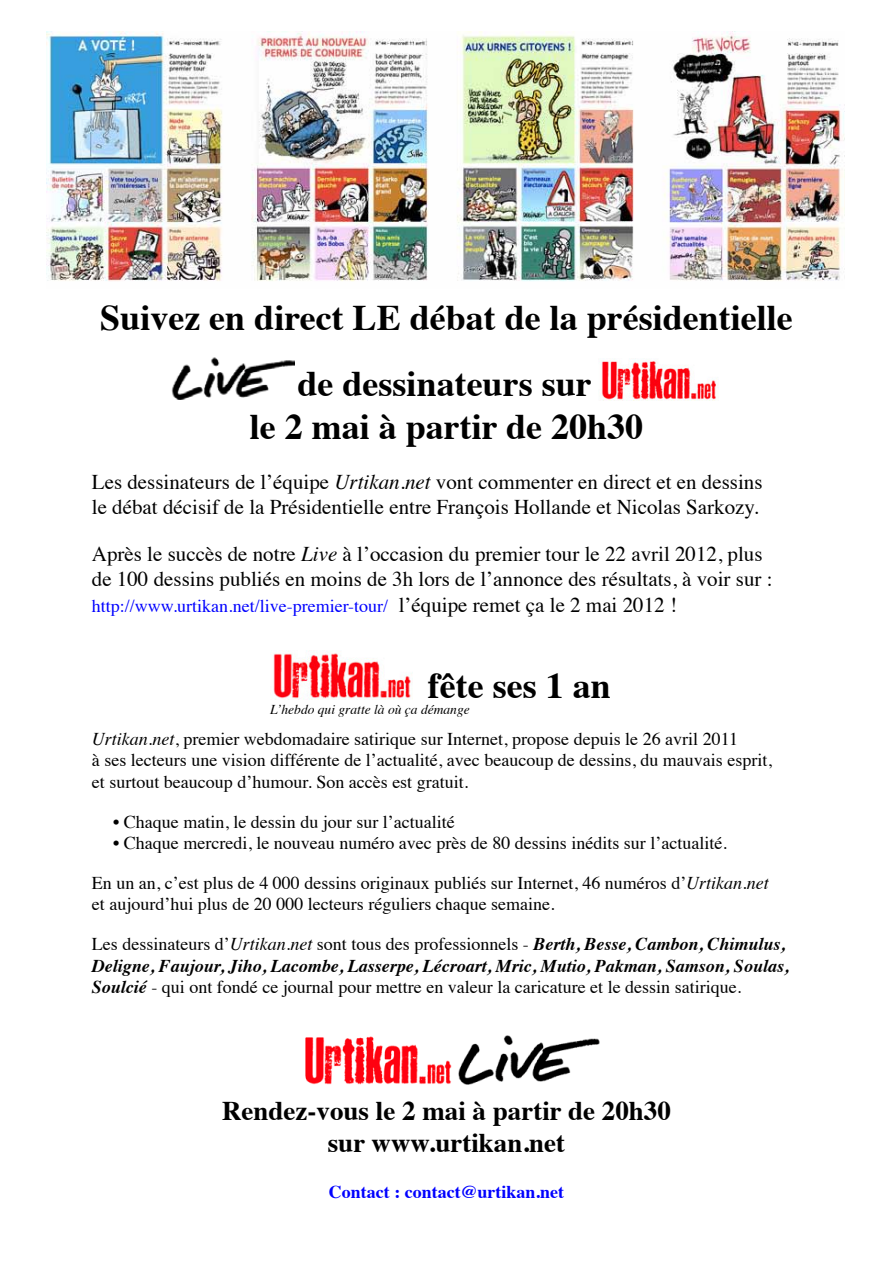
<style>
.page{position:relative;width:893px;height:1263px;background:#fff}
.page>*{position:absolute;margin:0;border:0;box-sizing:border-box;transform-origin:0 0}
.t1{font:700 36px/66px "Times";color:#000;text-align:center}
.t2{font:700 27px/32.4px "Times";color:#000;text-align:center}
.t3{font:21px/25.2px "Times";color:#000}
.t4{font:18px/21.6px "Times";color:#000}
.t5{font:italic 700 18px/21.6px "Times";color:#000}
.t6{font:18px "Times";color:#00f}
.t7{font:700 18px "Times";color:#00f}
.t8{font:italic 13.5px "Times";color:#000}
.s1{font-style:italic}
.s2{font-size:21px;color:#000}
.s3{font-weight:700;font-style:italic}
.s4{font-weight:400;font-style:normal}
</style>
<div class="page">
<img style="left:46px;top:31px;width:798px;height:251px">
<img style="left:171px;top:357px;width:124px;height:43px">
<img style="left:601px;top:361px;width:118px;height:39px">
<img style="left:305px;top:1035px;width:295px;height:50px">
<img style="left:273px;top:651px;width:138px;height:49px">
<h1 class="t1" style="left:100px;top:281px;width:694px">Suivez en direct LE débat de la présidentielle de dessinateurs sur</h1>
<h1 class="t1" style="left:250px;top:390px;width:395px">le 2 mai à partir de 20h30</h1>
<p class="t3" style="left:92px;top:468px;width:672px">Les dessinateurs de l’équipe <span class="s1">Urtikan.net</span> vont commenter en direct et en dessins le débat décisif de la Présidentielle entre François Hollande et Nicolas Sarkozy.</p>
<p class="t3" style="left:92px;top:540px;width:682px">Après le succès de notre <span class="s1">Live</span> à l’occasion du premier tour le 22 avril 2012, plus de 100 dessins publiés en moins de 3h lors de l’annonce des résultats, à voir sur :</p>
<p class="t6" style="left:92px;top:589px;width:587px">http://www.urtikan.net/live-premier-tour/ <span class="s2">l’équipe remet ça le 2 mai 2012 !</span></p>
<h1 class="t1" style="left:428px;top:649px;width:184px">fête ses 1 an</h1>
<p class="t4" style="left:92px;top:726px;width:682px"><span class="s1">Urtikan.net</span>, premier webdomadaire satirique sur Internet, propose depuis le 26 avril 2011<br>à ses lecteurs une vision différente de l’actualité, avec beaucoup de dessins, du mauvais esprit, et surtout beaucoup d’humour. Son accès est gratuit.</p>
<p class="t4" style="left:113px;top:809px;width:343px">• Chaque matin, le dessin du jour sur l’actualité</p>
<p class="t4" style="left:92px;top:822px;width:678px;line-height:39.6px;text-indent:21px">• Chaque mercredi, le nouveau numéro avec près de 80 dessins inédits sur l’actualité.<br>En un an, c’est plus de 4 000 dessins originaux publiés sur Internet, 46 numéros d’<span class="s1">Urtikan.net</span></p>
<p class="t4" style="left:92px;top:883px;width:694px;line-height:39.6px">et aujourd’hui plus de 20 000 lecteurs réguliers chaque semaine.<br>Les dessinateurs d’<span class="s1">Urtikan.net</span> sont tous des professionnels - <span class="s3">Berth, Besse, Cambon, Chimulus,</span></p>
<p class="t5" style="left:92px;top:953px;width:698px">Deligne, Faujour, Jiho, Lacombe, Lasserpe, Lécroart, Mric, Mutio, Pakman, Samson, Soulas,<br>Soulcié <span class="s4">- qui ont fondé ce journal pour mettre en valeur la caricature et le dessin satirique.</span></p>
<p class="t8" style="left:270px;top:698px;width:201px">L’hebdo qui gratte là où ça démange</p>
<h2 class="t2" style="left:222px;top:1091px;width:450px">Rendez-vous le 2 mai à partir de 20h30 sur www.urtikan.net</h2>
<p class="t7" style="left:329px;top:1174px;width:237px">Contact : contact@urtikan.net</p>
</div>
